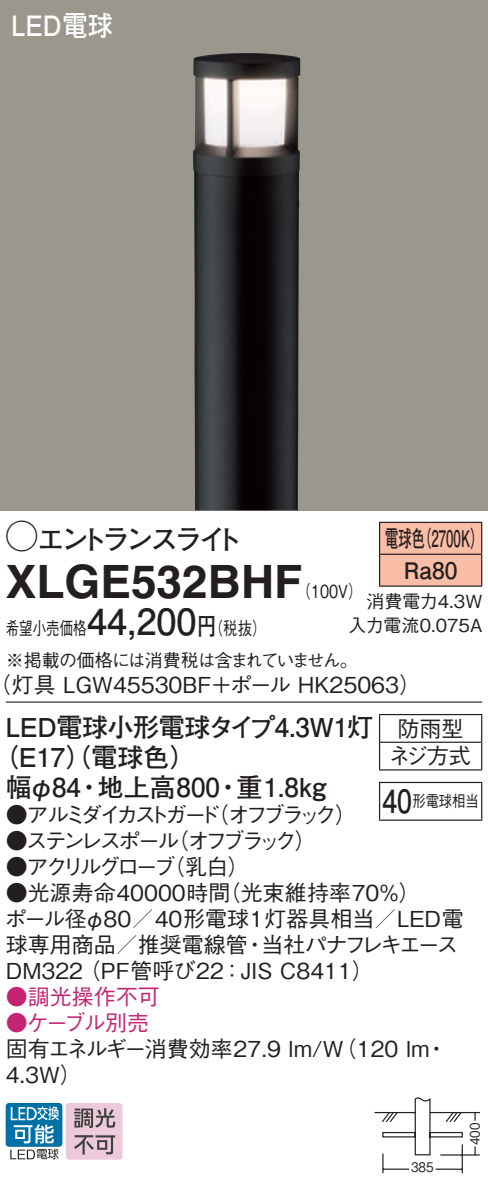
<style>
.page{position:relative;width:488px;height:1187px;background:#fff}
.page>*{position:absolute;margin:0;border:0;box-sizing:border-box;transform-origin:0 0}
.t1{font:700 46px "Helvetica LT Std";color:#231f20}
.t2{font:700 28px "Futo Go B101 Pro";letter-spacing:-.15em;color:#231f20}
.t3{font:700 28px "Futo Go B101 Pro";color:#fff;scale:.9 1}
.t4{font:700 26px "Futo Go B101 Pro";letter-spacing:-.015em;color:#231f20}
.t5{font:700 22.8px/32px "Futo Go B101 Pro";color:#231f20;text-align:center;scale:.58 1}
.t6{font:500 22px/26px "Gothic BBB Pro";color:#231f20}
.t7{font:500 22px "Gothic BBB Pro";letter-spacing:-.195em;color:#231f20}
.t8{font:500 22px "Gothic BBB Pro";letter-spacing:-.16em;color:#231f20}
.t9{font:500 22px "Gothic BBB Pro";color:#c42573}
.t10{font:500 22px "Gothic BBB Pro";letter-spacing:-.15em;color:#231f20}
.t11{font:500 18px/31.6px "Gothic BBB Pro";letter-spacing:-.035em;color:#231f20;scale:.75 1}
.t12{font:500 18px/24px "Gothic BBB Pro";color:#231f20;text-align:right}
.t13{font:500 18px "Gothic BBB Pro";color:#231f20;scale:.8 1}
.t14{font:500 16px "Gothic BBB Pro";color:#231f20;scale:.83 1}
.t15{font:500 13.2px "Gothic BBB Pro";color:#231f20;scale:.9 1}
.s1{font-family:"Ford Classification 1";font-weight:400;font-size:32px}
.s2{font-family:"Futo Go B101 Pro";font-weight:700;font-size:36px}
.s3{font-family:"Futo Go B101 Pro";font-weight:700;font-size:24px}
.s4{font-family:"Futo Go B101 Pro";font-weight:700;font-size:32px}
</style>
<div class="page">
<div style="left:0;top:0;width:488px;height:510px;background:#9a988c"></div>
<img style="left:193px;top:53px;width:107px;height:457px">
<div style="left:380px;top:523px;width:101px;height:62px;background:#fabda6"></div>
<hr style="left:379px;top:521px;width:103px;height:2px;background:#231f20">
<hr style="left:379px;top:523px;width:1px;height:30px;background:#231f20">
<hr style="left:481px;top:523px;width:1px;height:30px;background:#231f20">
<hr style="left:379px;top:553px;width:103px;height:2px;background:#231f20">
<hr style="left:379px;top:555px;width:1px;height:30px;background:#231f20">
<hr style="left:481px;top:555px;width:1px;height:30px;background:#231f20">
<hr style="left:379px;top:585px;width:103px;height:2px;background:#231f20">
<hr style="left:6px;top:701px;width:476px;height:1px;background:#231f20">
<svg style="left:379px;top:715px;width:1px;height:54px"></svg>
<hr style="left:379px;top:714px;width:103px;height:1px;background:#231f20">
<hr style="left:380px;top:741px;width:101px;height:2px;background:#231f20">
<svg style="left:481px;top:715px;width:1px;height:54px"></svg>
<hr style="left:379px;top:769px;width:103px;height:1px;background:#231f20">
<hr style="left:379px;top:783px;width:1px;height:36px;background:#231f20">
<hr style="left:379px;top:782px;width:103px;height:1px;background:#231f20">
<hr style="left:481px;top:783px;width:1px;height:36px;background:#231f20">
<hr style="left:379px;top:819px;width:103px;height:2px;background:#231f20">
<svg style="left:374px;top:1097px;width:106px;height:77px"></svg>
<div style="left:6px;top:1103px;width:56px;height:43px;background:#0071a5;border-radius:3px"></div>
<svg style="left:10px;top:1106px;width:49px;height:53px"></svg>
<svg style="left:66px;top:1103px;width:56px;height:56px;background:#c8adb9"></svg>
<p class="t3" style="left:11px;top:3px;width:114px">LED電球</p>
<p class="t2" style="left:6px;top:516px;width:239px"><span class="s1">A</span>エントランスライト</p>
<h1 class="t1" style="left:6px;top:554px;width:298px">XLGE532BHF</h1>
<p class="t5" style="left:385px;top:519px;width:171px">電球色（2700K）<br>Ra80</p>
<p class="t12" style="left:348px;top:587px;width:135px">消費電力4.3W入力電流0.075A</p>
<p class="t13" style="left:296px;top:577px;width:84px">（100V）</p>
<p class="t11" style="left:6px;top:610px;width:471px">希望小売価格<span class="s2">44,200</span><span class="s3">円</span>（税抜）<br>※掲載の価格には消費税は含まれていません。</p>
<p class="t6" style="left:-10px;top:669px;width:432px">（灯具 LGW45530BF＋ポール HK25063）</p>
<p class="t4" style="left:6px;top:706px;width:369px">LED電球小形電球タイプ4.3W1灯</p>
<p class="t4" style="left:-8px;top:736px;width:206px">（E17（）電球色）</p>
<p class="t4" style="left:6px;top:766px;width:322px">幅φ84・地上高800・重1.8kg</p>
<p class="t7" style="left:6px;top:797px;width:352px">●アルミダイカストガード（オフブラック）</p>
<p class="t8" style="left:6px;top:823px;width:312px">●ステンレスポール（オフブラック）</p>
<p class="t10" style="left:6px;top:849px;width:245px">●アクリルグローブ（乳白）</p>
<p class="t6" style="left:5px;top:877px;width:460px">●光源寿命40000時間（光束維持率70％）<br>ポール径φ80／40形電球1灯器具相当／LED電球専用商品／推奨電線管・当社パナフレキエース<br>DM322（PF管呼び22：JIS C8411）</p>
<p class="t9" style="left:6px;top:979px;width:155px">●調光操作不可</p>
<p class="t9" style="left:6px;top:1005px;width:145px">●ケーブル別売</p>
<p class="t6" style="left:6px;top:1033px;width:443px">固有エネルギー消費効率27.9 lm/W（120 lm・<br>4.3W）</p>
<p class="t6" style="left:389px;top:712px;width:83px;line-height:27.6px;text-align:center">防雨型ネジ方式</p>
<p class="t14" style="left:382px;top:788px;width:118px"><span class="s4">40</span>形電球相当</p>
<p class="t15" style="left:411px;top:1157px;width:26px">385</p>
<p class="t15" style="left:464px;top:1145px;width:26px;rotate:-90deg">400</p>
</div>
